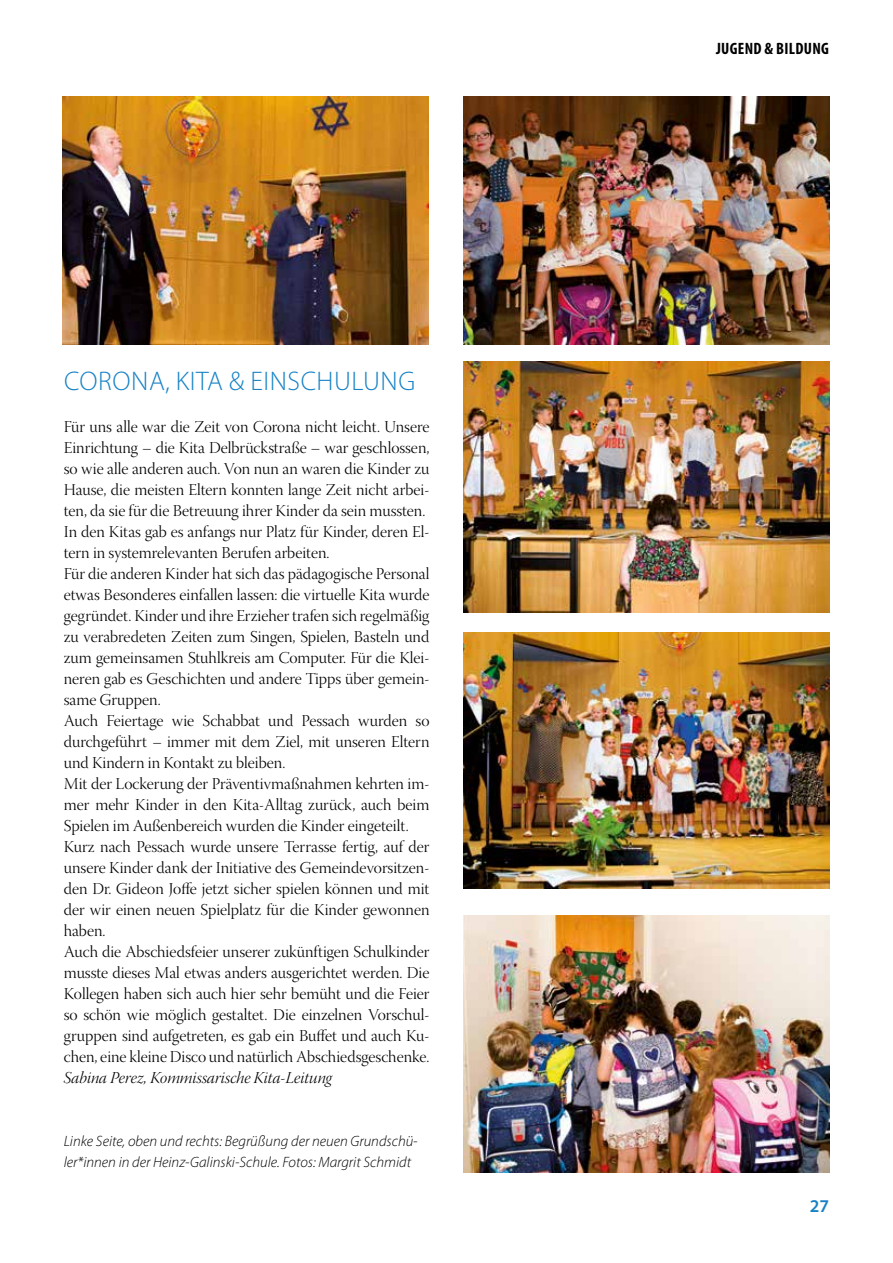
<style>
.page{position:relative;width:893px;height:1263px;background:#fff}
.page>*{position:absolute;margin:0;border:0;box-sizing:border-box;transform-origin:0 0}
.t1{font:300 27px "Myriad Pro";letter-spacing:.02em;color:#1682c5}
.t2{font:600 18px "Myriad Pro";color:#1682c5}
.t3{font:16.5px/21px "Warnock Pro Light Disp";color:#000}
.t4{font:16.5px "Warnock Pro Light It Disp";color:#000}
.t5{font:700 condensed 16.5px "Myriad Pro";letter-spacing:.02em;color:#000}
.t6{font:italic 300 15px/21px "Myriad Pro";color:#000}
</style>
<div class="page">
<img style="left:463px;top:362px;width:366px;height:250px">
<img style="left:463px;top:632px;width:366px;height:256px">
<img style="left:463px;top:915px;width:366px;height:258px">
<img style="left:63px;top:96px;width:365px;height:248px">
<img style="left:463px;top:96px;width:366px;height:248px">
<h1 class="t1" style="left:64px;top:365px;width:353px">CORONA, KITA &amp; EINSCHULUNG</h1>
<p class="t3" style="left:64px;top:418px;width:367px">Für uns alle war die Zeit von Corona nicht leicht. Unsere Einrichtung – die Kita Delbrückstraße – war geschlossen, so wie alle anderen auch. Von nun an waren die Kinder zu Hause, die meisten Eltern konnten lange Zeit nicht arbei&shy;ten, da sie für die Betreuung ihrer Kinder da sein mussten.<br>In den Kitas gab es anfangs nur Platz für Kinder, deren El&shy;tern in systemrelevanten Berufen arbeiten.<br>Für die anderen Kinder hat sich das pädagogische Personal etwas Besonderes einfallen lassen: die virtuelle Kita wurde gegründet. Kinder und ihre Erzieher trafen sich regelmäßig zu verabredeten Zeiten zum Singen, Spielen, Basteln und zum gemeinsamen Stuhlkreis am Computer. Für die Klei&shy;neren gab es Geschichten und andere Tipps über gemein&shy;same Gruppen.<br>Auch Feiertage wie Schabbat und Pessach wurden so durchgeführt – immer mit dem Ziel, mit unseren Eltern und Kindern in Kontakt zu bleiben.<br>Mit der Lockerung der Präventivmaßnahmen kehrten im&shy;mer mehr Kinder in den Kita-Alltag zurück, auch beim Spielen im Außenbereich wurden die Kinder eingeteilt.<br>Kurz nach Pessach wurde unsere Terrasse fertig, auf der unsere Kinder dank der Initiative des Gemeindevorsitzen&shy;den Dr. Gideon Joffe jetzt sicher spielen können und mit der wir einen neuen Spielplatz für die Kinder gewonnen haben.<br>Auch die Abschiedsfeier unserer zukünftigen Schulkinder musste dieses Mal etwas anders ausgerichtet werden. Die Kollegen haben sich auch hier sehr bemüht und die Feier so schön wie möglich gestaltet. Die einzelnen Vorschul&shy;gruppen sind aufgetreten, es gab ein Buffet und auch Ku&shy;chen, eine kleine Disco und natürlich Abschiedsgeschenke.</p>
<p class="t4" style="left:64px;top:1069px;width:270px">Sabina Perez, Kommissarische Kita-Leitung</p>
<p class="t6" style="left:64px;top:1130px;width:355px">Linke Seite, oben und rechts: Begrüßung der neuen Grundschü&shy;ler*innen in der Heinz-Galinski-Schule. Fotos: Margrit Schmidt</p>
<p class="t5" style="left:716px;top:38px;width:114px">JUGEND &amp; BILDUNG</p>
<p class="t2" style="left:810px;top:1195px;width:21px">27</p>
</div>
